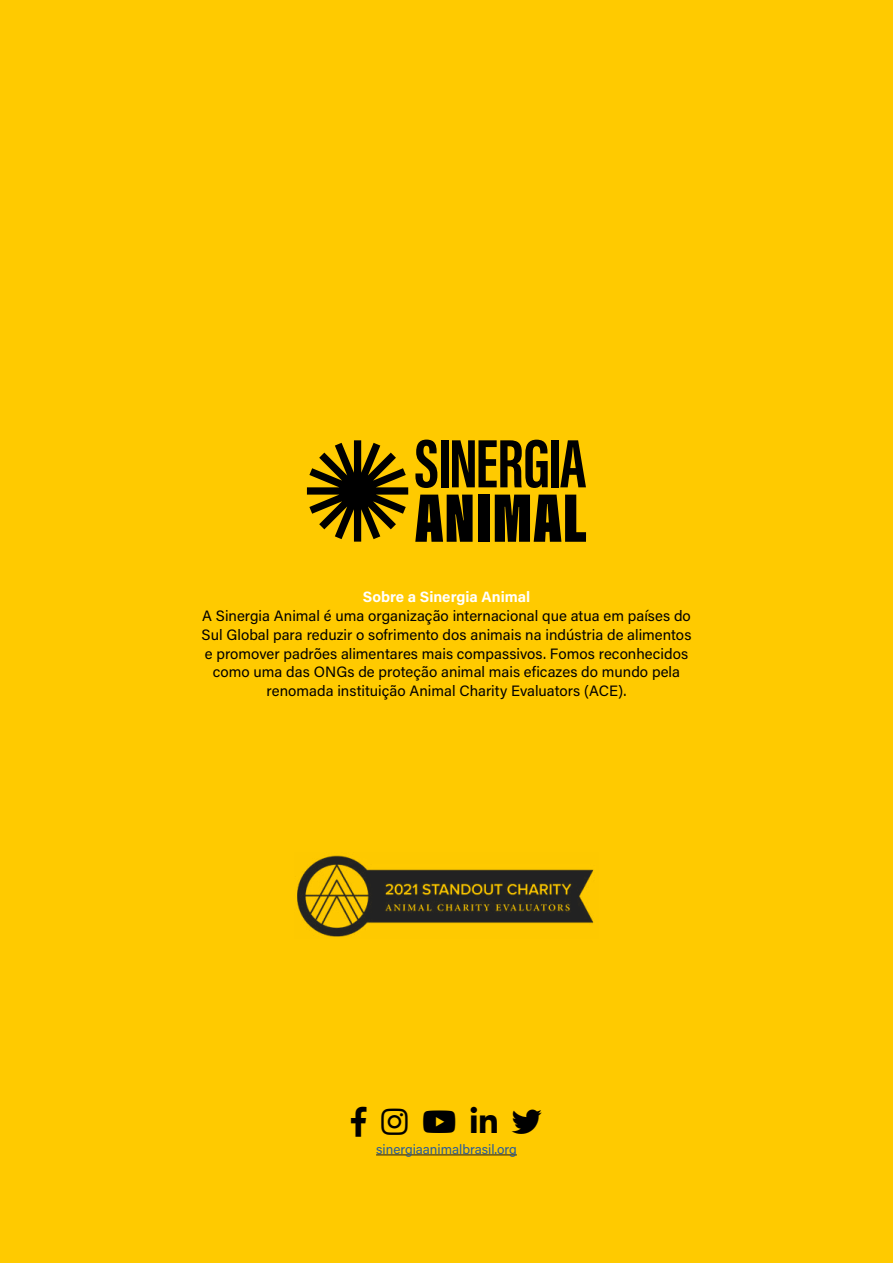
<style>
.page{position:relative;width:893px;height:1263px;background:#ffca00}
.page>*{position:absolute;margin:0;border:0;box-sizing:border-box;transform-origin:0 0}
.t1{font:15px/18.8px "Acumin Pro";color:#000;text-align:center}
.t2{font:700 15px "Acumin Pro";color:#fff}
.t3{font:13.5px "Acumin Pro";color:#275b9b}
</style>
<div class="page">
<img style="left:297px;top:855px;width:297px;height:82px">
<svg style="left:415px;top:440px;width:22px;height:48px"></svg>
<div style="left:441px;top:440px;width:7px;height:47px;background:#000"></div>
<svg style="left:452px;top:440px;width:96px;height:48px"></svg>
<div style="left:551px;top:440px;width:7px;height:47px;background:#000"></div>
<svg style="left:560px;top:440px;width:26px;height:47px"></svg>
<svg style="left:415px;top:495px;width:58px;height:47px"></svg>
<div style="left:478px;top:495px;width:11px;height:47px;background:#000"></div>
<svg style="left:495px;top:495px;width:91px;height:47px"></svg>
<svg style="left:307px;top:440px;width:101px;height:102px"></svg>
<hr style="left:376px;top:1154px;width:141px;height:1px;background:#1d1c1d">
<p class="t2" style="left:363px;top:587px;width:169px">Sobre a Sinergia Animal</p>
<p class="t1" style="left:202px;top:606px;width:491px">A Sinergia Animal é uma organização internacional que atua em países do Sul Global para reduzir o sofrimento dos animais na indústria de alimentos e promover padrões alimentares mais compassivos. Fomos reconhecidos como uma das ONGs de proteção animal mais eficazes do mundo pela renomada instituição Animal Charity Evaluators (ACE).</p>
<p class="t3" style="left:376px;top:1139px;width:142px">sinergiaanimalbrasil.org</p>
</div>
